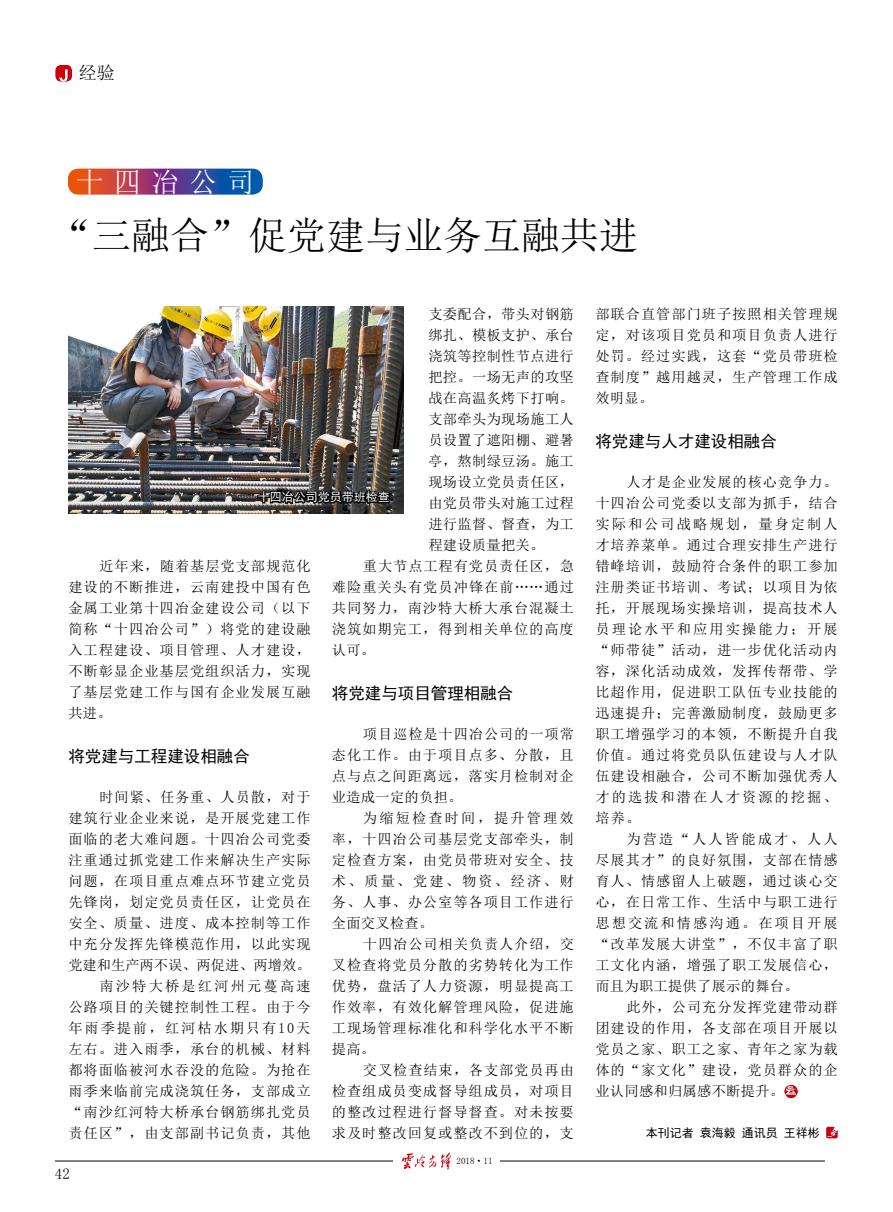
<style>
.page{position:relative;width:893px;height:1212px;background:#fff}
.page>*{position:absolute;margin:0;border:0;box-sizing:border-box;transform-origin:0 0}
.t1{font:39px "Sim Sun";color:#000}
.t2{font:27.9px "Sim Sun";letter-spacing:.355em;color:#fff}
.t3{font:18px "Sim Sun";color:#000}
.t4{font:16.5px "Sim Hei";color:#000}
.t5{font:15px "Sim Sun";color:#000}
.t6{font:14.25px/21px "Sim Sun";letter-spacing:.065em;color:#000;text-align:justify}
.t7{font:14.25px "Sim Sun";letter-spacing:.025em;color:#000}
.t8{font:14.25px "Sim Sun";letter-spacing:.02em;color:#000}
.t9{font:12px "Sim Hei";color:#000}
.t10{font:12px "Sim Hei";color:#fff}
.t11{font:9px "Sim Sun";color:#000}
</style>
<div class="page">
<hr style="left:55px;top:1161px;width:770px;height:1px;background:#000">
<div style="left:393px;top:1152px;width:107px;height:17px;background:#fff"></div>
<svg style="left:402px;top:1152px;width:49px;height:17px"></svg>
<div style="left:55px;top:65px;width:17px;height:17px;background:#ce000d;border-radius:6px"></div>
<svg style="left:59px;top:69px;width:9px;height:13px"></svg>
<svg style="left:68px;top:169px;width:195px;height:26px;background:#784b74"></svg>
<svg style="left:784px;top:1085px;width:14px;height:13px"></svg>
<svg style="left:785px;top:1086px;width:12px;height:9px"></svg>
<svg style="left:826px;top:1127px;width:12px;height:11px"></svg>
<img style="left:68px;top:307px;width:336px;height:206px">
<svg style="left:256px;top:486px;width:138px;height:20px;background:#353331"></svg>
<p class="t3" style="left:79px;top:64px;width:38px">经验</p>
<h2 class="t2" style="left:76px;top:168px;width:181px">十四冶公司</h2>
<h1 class="t1" style="left:53px;top:216px;width:587px">“三融合”促党建与业务互融共进</h1>
<p class="t7" style="left:428px;top:307px;width:147px">支委配合，带头对钢筋</p>
<p class="t6" style="left:428px;top:324px;width:147px">绑扎、模板支护、承台</p>
<p class="t7" style="left:428px;top:349px;width:147px">浇筑等控制性节点进行</p>
<p class="t7" style="left:428px;top:370px;width:147px">把控。一场无声的攻坚</p>
<p class="t7" style="left:428px;top:391px;width:147px">战在高温炙烤下打响。</p>
<p class="t7" style="left:428px;top:412px;width:147px">支部牵头为现场施工人</p>
<p class="t7" style="left:428px;top:433px;width:147px">员设置了遮阳棚、避暑</p>
<p class="t6" style="left:428px;top:450px;width:147px">亭，熬制绿豆汤。施工</p>
<p class="t7" style="left:428px;top:475px;width:147px">现场设立党员责任区，</p>
<p class="t7" style="left:428px;top:496px;width:147px">由党员带头对施工过程</p>
<p class="t6" style="left:428px;top:513px;width:147px">进行监督、督查，为工</p>
<p class="t8" style="left:428px;top:538px;width:117px">程建设质量把关。</p>
<p class="t6" style="left:363px;top:555px;width:212px">重大节点工程有党员责任区，急</p>
<p class="t6" style="left:332px;top:576px;width:244px">难险重关头有党员冲锋在前……通过</p>
<p class="t6" style="left:332px;top:597px;width:243px">共同努力，南沙特大桥大承台混凝土</p>
<p class="t6" style="left:332px;top:618px;width:243px">浇筑如期完工，得到相关单位的高度</p>
<p class="t6" style="left:332px;top:639px;width:45px">认可。</p>
<p class="t4" style="left:332px;top:685px;width:183px">将党建与项目管理相融合</p>
<p class="t6" style="left:332px;top:723px;width:244px;text-indent:31px">项目巡检是十四冶公司的一项常态化工作。由于项目点多、分散，且点与点之间距离远，落实月检制对企业造成一定的负担。</p>
<p class="t6" style="left:332px;top:807px;width:244px;text-indent:31px">为缩短检查时间，提升管理效率，十四冶公司基层党支部牵头，制定检查方案，由党员带班对安全、技术、质量、党建、物资、经济、财务、人事、办公室等各项目工作进行全面交叉检查。</p>
<p class="t6" style="left:332px;top:933px;width:244px;text-indent:31px">十四冶公司相关负责人介绍，交叉检查将党员分散的劣势转化为工作优势，盘活了人力资源，明显提高工作效率，有效化解管理风险，促进施工现场管理标准化和科学化水平不断提高。</p>
<p class="t6" style="left:332px;top:1059px;width:244px;text-indent:31px">交叉检查结束，各支部党员再由检查组成员变成督导组成员，对项目的整改过程进行督导督查。对未按要求及时整改回复或整改不到位的，支</p>
<p class="t10" style="left:258px;top:491px;width:133px">十四冶公司党员带班检查</p>
<p class="t6" style="left:68px;top:555px;width:244px;text-indent:31px">近年来，随着基层党支部规范化建设的不断推进，云南建投中国有色金属工业第十四冶金建设公司（以下简称“十四冶公司”）将党的建设融入工程建设、项目管理、人才建设，不断彰显企业基层党组织活力，实现了基层党建工作与国有企业发展互融共进。</p>
<p class="t4" style="left:68px;top:748px;width:183px">将党建与工程建设相融合</p>
<p class="t6" style="left:68px;top:786px;width:244px;text-align:right">时间紧、任务重、人员散，对于<br>建筑行业企业来说，是开展党建工作面临的老大难问题。十四冶公司党委注重通过抓党建工作来解决生产实际问题，在项目重点难点环节建立党员先锋岗，划定党员责任区，让党员在安全、质量、进度、成本控制等工作中充分发挥先锋模范作用，以此实现党建和生产两不误、两促进、两增效。南沙特大桥是红河州元蔓高速<br>公路项目的关键控制性工程。由于今年雨季提前，红河枯水期只有10天左右。进入雨季，承台的机械、材料都将面临被河水吞没的危险。为抢在雨季来临前完成浇筑任务，支部成立“南沙红河特大桥承台钢筋绑扎党员责任区”，由支部副书记负责，其他</p>
<p class="t5" style="left:55px;top:1166px;width:16px">42</p>
<p class="t11" style="left:457px;top:1156px;width:37px">2018·11</p>
<p class="t6" style="left:595px;top:303px;width:244px">部联合直管部门班子按照相关管理规定，对该项目党员和项目负责人进行处罚。经过实践，这套“党员带班检查制度”越用越灵，生产管理工作成效明显。</p>
<p class="t4" style="left:595px;top:433px;width:183px">将党建与人才建设相融合</p>
<p class="t6" style="left:595px;top:471px;width:244px;text-indent:31px">人才是企业发展的核心竞争力。十四冶公司党委以支部为抓手，结合实际和公司战略规划，量身定制人才培养菜单。通过合理安排生产进行错峰培训，鼓励符合条件的职工参加注册类证书培训、考试；以项目为依托，开展现场实操培训，提高技术人员理论水平和应用实操能力；开展“师带徒”活动，进一步优化活动内容，深化活动成效，发挥传帮带、学比超作用，促进职工队伍专业技能的迅速提升；完善激励制度，鼓励更多职工增强学习的本领，不断提升自我价值。通过将党员队伍建设与人才队伍建设相融合，公司不断加强优秀人才的选拔和潜在人才资源的挖掘、培养。</p>
<p class="t6" style="left:595px;top:828px;width:244px;text-indent:31px">为营造“人人皆能成才、人人尽展其才”的良好氛围，支部在情感育人、情感留人上破题，通过谈心交心，在日常工作、生活中与职工进行思想交流和情感沟通。在项目开展“改革发展大讲堂”，不仅丰富了职工文化内涵，增强了职工发展信心，而且为职工提供了展示的舞台。</p>
<p class="t6" style="left:595px;top:996px;width:244px;text-indent:31px">此外，公司充分发挥党建带动群团建设的作用，各支部在项目开展以党员之家、职工之家、青年之家为载体的“家文化”建设，党员群众的企业认同感和归属感不断提升。</p>
<p class="t9" style="left:646px;top:1126px;width:175px">本刊记者 袁海毅 通讯员 王祥彬</p>
</div>
